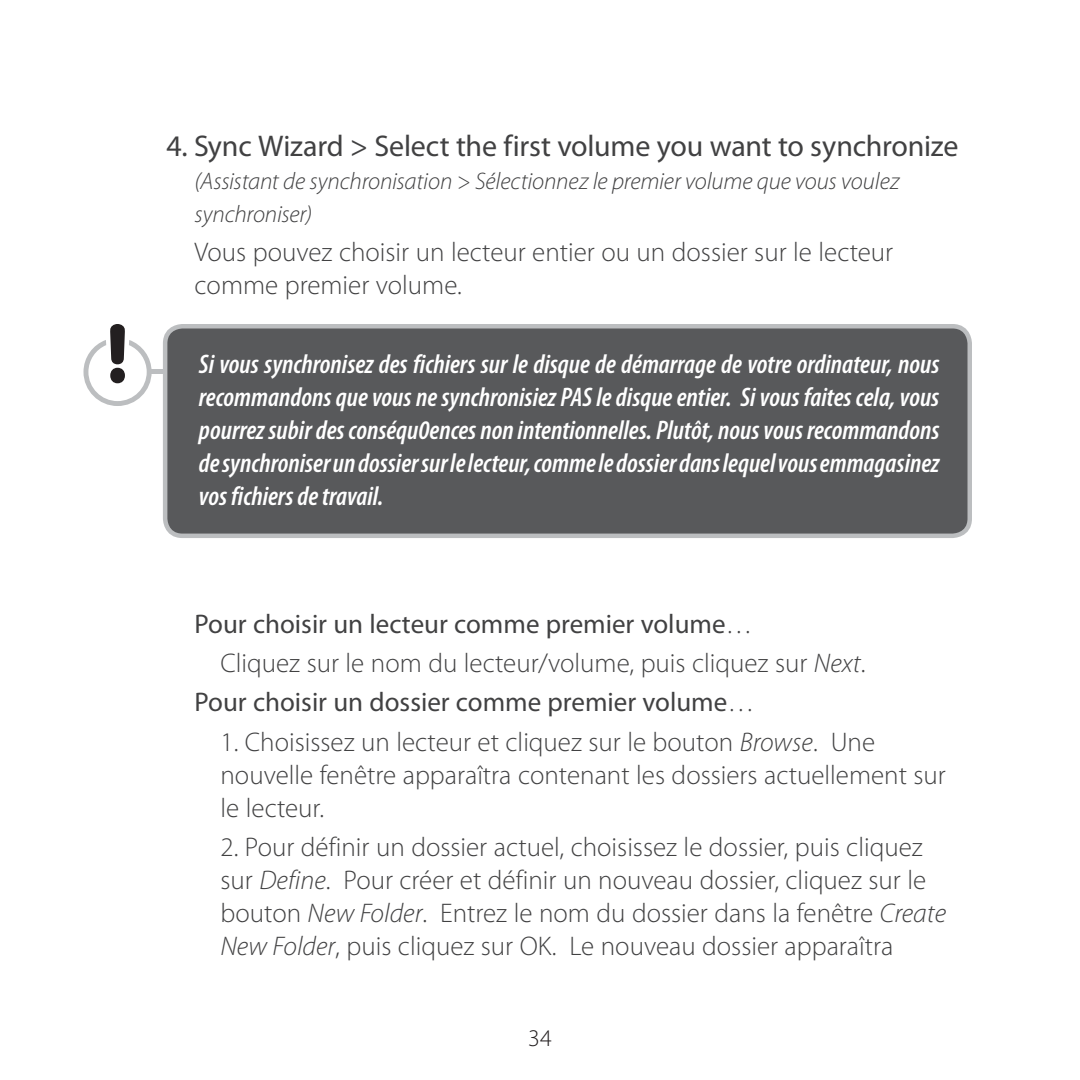
<style>
.page{position:relative;width:1080px;height:1080px;background:#fff}
.page>*{position:absolute;margin:0;border:0;box-sizing:border-box;transform-origin:0 0}
.t1{font:30px "Myriad Pro";letter-spacing:-.01em;color:#414142}
.t2{font:300 27px/33px "Myriad Pro";color:#414142}
.t3{font:italic 600 condensed 27px/33px "Myriad Pro";color:#fff;text-align:justify}
.t4{font:27px "Myriad Pro";color:#414142}
.t5{font:italic 300 24px/33px "Myriad Pro";letter-spacing:-.005em;color:#414142}
.t6{font:300 24px "Myriad Pro";color:#231f20}
.s1{font-weight:300}
.s2{font-style:italic}
</style>
<div class="page">
<svg style="left:83px;top:324px;width:69px;height:82px"></svg>
<hr style="left:149px;top:370px;width:18px;height:4px;background:#bcbec0">
<div style="left:165px;top:326px;width:805px;height:210px;background:#58595b;border-radius:17px"></div>
<div style="left:163px;top:324px;width:809px;height:214px;border:4px solid #bcbec0;border-radius:17px"></div>
<p class="t1" style="left:166px;top:127px;width:793px">4. Sync Wizard &gt; Select the first volume you want to synchronize</p>
<p class="t5" style="left:195px;top:164px;width:706px">(Assistant de synchronisation &gt; Sélectionnez le premier volume que vous voulez synchroniser)</p>
<p class="t2" style="left:195px;top:236px;width:700px">Vous pouvez choisir un lecteur entier ou un dossier sur le lecteur comme premier volume.</p>
<p class="t3" style="left:199px;top:348px;width:742px">Si vous synchronisez des fichiers sur le disque de démarrage de votre ordinateur, nous recommandons que vous ne synchronisiez PAS le disque entier. Si vous faites cela, vous pourrez subir des conséqu0ences non intentionnelles. Plutôt, nous vous recommandons de synchroniser un dossier sur le lecteur, comme le dossier dans lequel vous emmagasinez vos fichiers de travail.</p>
<p class="t4" style="left:195px;top:607px;width:560px">Pour choisir un lecteur comme premier volume<span class="s1">…</span></p>
<p class="t2" style="left:220px;top:646px;width:646px">Cliquez sur le nom du lecteur/volume, puis cliquez sur <span class="s2">Next</span>.</p>
<p class="t4" style="left:195px;top:686px;width:561px">Pour choisir un dossier comme premier volume<span class="s1">…</span></p>
<p class="t2" style="left:220px;top:725px;width:727px">1. Choisissez un lecteur et cliquez sur le bouton <span class="s2">Browse</span>. Une nouvelle fenêtre apparaîtra contenant les dossiers actuellement sur le lecteur.</p>
<p class="t2" style="left:220px;top:831px;width:727px">2. Pour définir un dossier actuel, choisissez le dossier, puis cliquez sur <span class="s2">Define</span>. Pour créer et définir un nouveau dossier, cliquez sur le bouton <span class="s2">New Folder</span>. Entrez le nom du dossier dans la fenêtre <span class="s2">Create New Folder</span>, puis cliquez sur OK. Le nouveau dossier apparaîtra</p>
<p class="t6" style="left:528px;top:1024px;width:24px">34</p>
</div>
